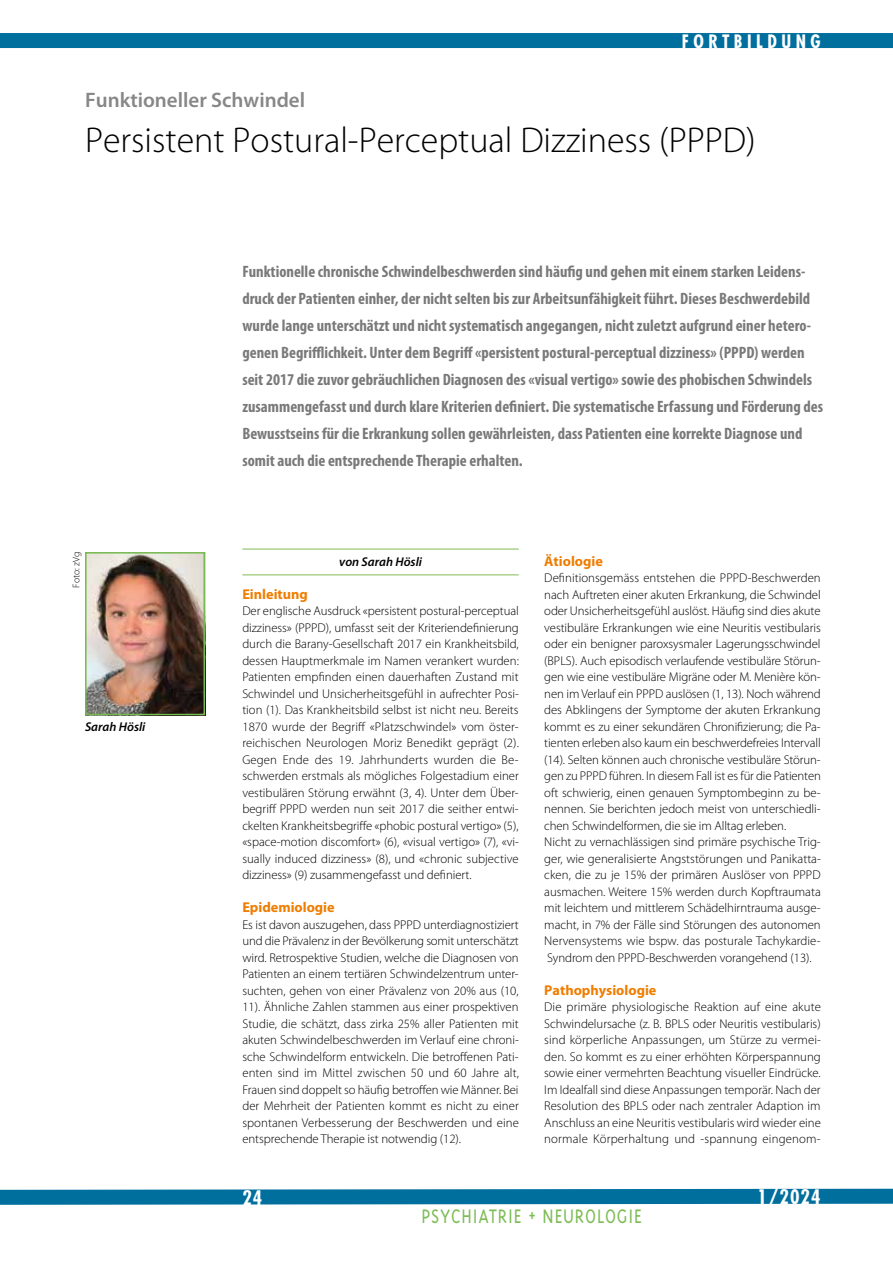
<style>
.page{position:relative;width:893px;height:1263px;background:#fff}
.page>*{position:absolute;margin:0;border:0;box-sizing:border-box;transform-origin:0 0}
.t1{font:300 36px "Myriad Pro";color:#000}
.t2{font:300 22.5px "Triplex";letter-spacing:.04em;color:#7ebc56;scale:.88 1}
.t3{font:600 21px "Myriad Pro";color:#878787}
.t4{font:700 condensed 19.5px "Futura";letter-spacing:.05em;color:#fff}
.t5{font:700 condensed 18px "Futura";letter-spacing:.25em;color:#fff}
.t6{font:700 condensed 16.5px/27px "Myriad Pro";color:#797979}
.t7{font:700 14.25px "Myriad Pro";color:#ef7d00}
.t8{font:300 12.75px/16.5px "Myriad Pro";letter-spacing:-.005em;color:#000;text-align:justify}
.t9{font:italic 600 12.75px "Myriad Pro";color:#000}
.t10{font:300 9.75px "Myriad Pro";color:#000}
</style>
<div class="page">
<svg style="left:0;top:1188px;width:893px;height:17px;background:#1d7fa9"></svg>
<hr style="left:242px;top:548px;width:277px;height:2px;background:#acd18d">
<hr style="left:242px;top:574px;width:277px;height:2px;background:#acd18d">
<div style="left:0;top:33px;width:893px;height:15px;background:#006f9e"></div>
<img style="left:88px;top:555px;width:114px;height:157px">
<div style="left:85px;top:552px;width:120px;height:163px;border:2px solid #75b94e"></div>
<h3 class="t5" style="left:682px;top:30px;width:140px">FORTBILDUNG</h3>
<h3 class="t3" style="left:85px;top:88px;width:222px">Funktioneller Schwindel</h3>
<h1 class="t1" style="left:85px;top:120px;width:672px">Persistent Postural-Perceptual Dizziness (PPPD)</h1>
<p class="t10" style="left:71px;top:588px;width:37px;rotate:-90deg">Foto: zVg</p>
<p class="t9" style="left:85px;top:720px;width:62px">Sarah Hösli</p>
<p class="t6" style="left:242px;top:258px;width:582px">Funktionelle chronische Schwindelbeschwerden sind häufig und gehen mit einem starken Leidens&shy;druck der Patienten einher, der nicht selten bis zur Arbeitsunfähigkeit führt. Dieses Beschwerdebild wurde lange unterschätzt und nicht systematisch angegangen, nicht zuletzt aufgrund einer hetero&shy;genen Begrifflichkeit. Unter dem Begriff «persistent postural-perceptual dizziness» (PPPD) werden seit 2017 die zuvor gebräuchlichen Diagnosen des «visual vertigo» sowie des phobischen Schwindels zusammengefasst und durch klare Kriterien definiert. Die systematische Erfassung und Förderung des Bewusstseins für die Erkrankung sollen gewährleisten, dass Patienten eine korrekte Diagnose und somit auch die entsprechende Therapie erhalten.</p>
<p class="t9" style="left:339px;top:554px;width:84px">von Sarah Hösli</p>
<p class="t7" style="left:242px;top:586px;width:67px">Einleitung</p>
<p class="t8" style="left:242px;top:603px;width:278px">Der englische Ausdruck «persistent postural-perceptual dizziness» (PPPD), umfasst seit der Kriteriendefinierung durch die Barany-Gesellschaft 2017 ein Krankheitsbild, dessen Hauptmerkmale im Namen verankert wurden:<br>Patienten empfinden einen dauerhaften Zustand mit Schwindel und Unsicherheitsgefühl in aufrechter Posi&shy;tion (1). Das Krankheitsbild selbst ist nicht neu. Bereits 1870 wurde der Begriff «Platzschwindel» vom öster&shy;reichischen Neurologen Moriz Benedikt geprägt (2).<br>Gegen Ende des 19. Jahrhunderts wurden die Be&shy;schwerden erstmals als mögliches Folgestadium einer vestibulären Störung erwähnt (3, 4). Unter dem Über&shy;begriff PPPD werden nun seit 2017 die seither entwi&shy;ckelten Krankheitsbegriffe «phobic postural vertigo» (5), «space-motion discomfort» (6), «visual vertigo» (7), «vi&shy;sually induced dizziness» (8), und «chronic subjective dizziness» (9) zusammengefasst und definiert.</p>
<p class="t7" style="left:242px;top:899px;width:94px">Epidemiologie</p>
<p class="t8" style="left:242px;top:916px;width:278px">Es ist davon auszugehen, dass PPPD unterdiagnostiziert und die Prävalenz in der Bevölkerung somit unterschätzt wird. Retrospektive Studien, welche die Diagnosen von Patienten an einem tertiären Schwindelzentrum unter&shy;suchten, gehen von einer Prävalenz von 20% aus (10, 11). Ähnliche Zahlen stammen aus einer prospektiven Studie, die schätzt, dass zirka 25% aller Patienten mit akuten Schwindelbeschwerden im Verlauf eine chroni&shy;sche Schwindelform entwickeln. Die betroffenen Pati&shy;enten sind im Mittel zwischen 50 und 60 Jahre alt, Frauen sind doppelt so häufig betroffen wie Männer. Bei der Mehrheit der Patienten kommt es nicht zu einer spontanen Verbesserung der Beschwerden und eine entsprechende Therapie ist notwendig (12).</p>
<p class="t7" style="left:544px;top:553px;width:60px">Ätiologie</p>
<p class="t8" style="left:544px;top:570px;width:278px;text-align:left">Definitionsgemäss entstehen die PPPD-Beschwerden nach Auftreten einer akuten Erkrankung, die Schwindel oder Unsicherheitsgefühl auslöst. Häufig sind dies akute vestibuläre Erkrankungen wie eine Neuritis vestibularis oder ein benigner paroxsysmaler Lagerungsschwindel (BPLS). Auch episodisch verlaufende vestibuläre Störun&shy;gen wie eine vestibuläre Migräne oder M. Menière kön&shy;nen im Verlauf ein PPPD auslösen (1, 13). Noch während des Abklingens der Symptome der akuten Erkrankung kommt es zu einer sekundären Chronifizierung; die Pa&shy;tienten erleben also kaum ein beschwerdefreies Intervall (14). Selten können auch chronische vestibuläre Störun&shy;gen zu PPPD führen. In diesem Fall ist es für die Patienten oft schwierig, einen genauen Symptombeginn zu be&shy;nennen. Sie berichten jedoch meist von unterschiedli&shy;chen Schwindelformen, die sie im Alltag erleben.<br>Nicht zu vernachlässigen sind primäre psychische Trig&shy;ger, wie generalisierte Angststörungen und Panikatta&shy;cken, die zu je 15% der primären Auslöser von PPPD ausmachen. Weitere 15% werden durch Kopftraumata mit leichtem und mittlerem Schädelhirntrauma ausge&shy;macht, in 7% der Fälle sind Störungen des autonomen Nervensystems wie bspw. das posturale Tachykardie-Syndrom den PPPD-Beschwerden vorangehend (13).</p>
<p class="t7" style="left:544px;top:982px;width:114px">Pathophysiologie</p>
<p class="t8" style="left:544px;top:999px;width:278px">Die primäre physiologische Reaktion auf eine akute Schwindelursache (z. B. BPLS oder Neuritis vestibularis) sind körperliche Anpassungen, um Stürze zu vermei&shy;den. So kommt es zu einer erhöhten Körperspannung sowie einer vermehrten Beachtung visueller Eindrücke.<br>Im Idealfall sind diese Anpassungen temporär. Nach der Resolution des BPLS oder nach zentraler Adaption im Anschluss an eine Neuritis vestibularis wird wieder eine normale Körperhaltung und -spannung eingenom-</p>
<h3 class="t4" style="left:242px;top:1185px;width:22px">24</h3>
<h3 class="t4" style="left:757px;top:1184px;width:65px">1/2024</h3>
<h2 class="t2" style="left:421px;top:1203px;width:252px">PSYCHIATRIE + NEUROLOGIE</h2>
</div>
